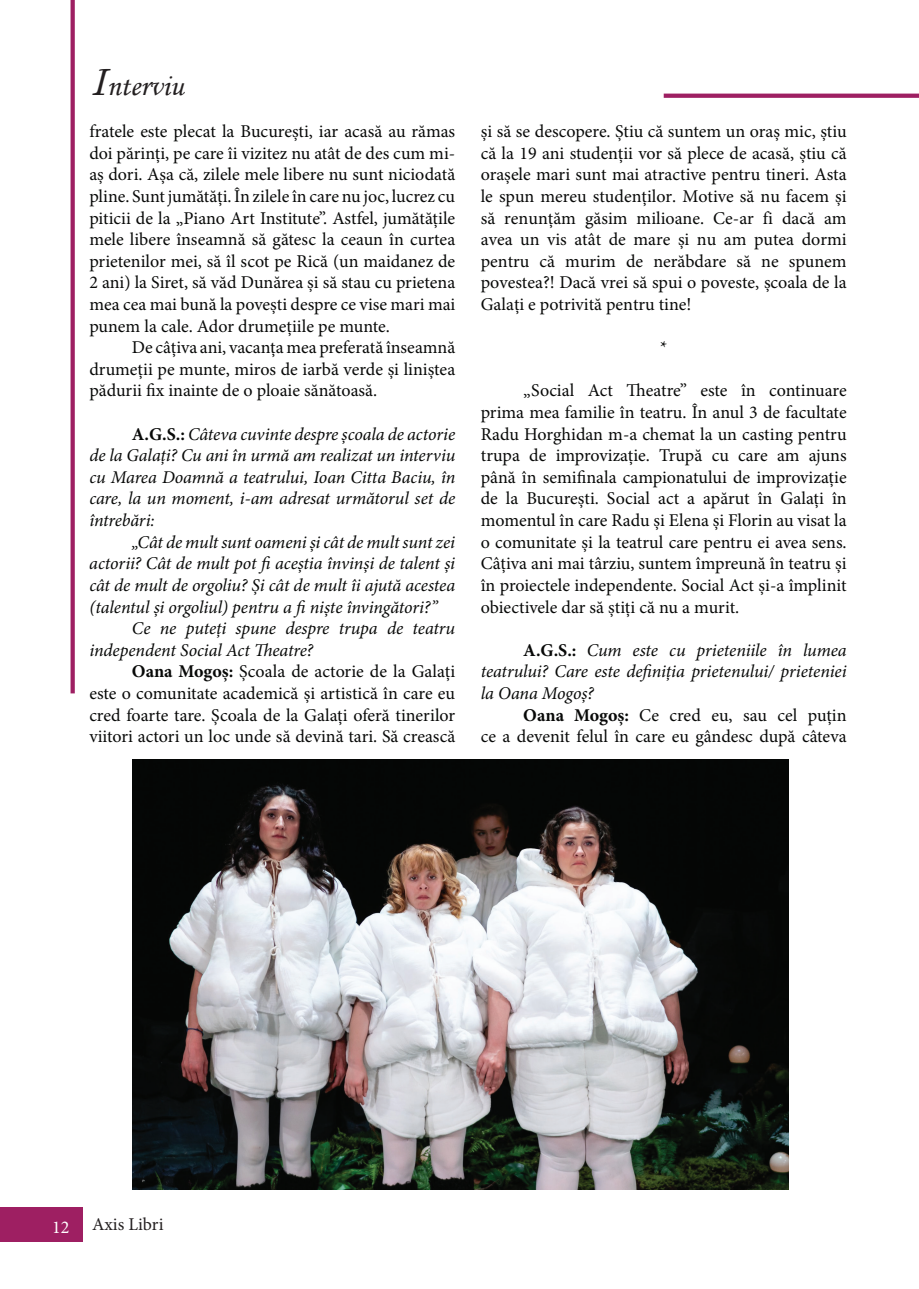
<style>
.page{position:relative;width:919px;height:1289px;background:#fff}
.page>*{position:absolute;margin:0;border:0;box-sizing:border-box;transform-origin:0 0}
.t1{font:30px "Monotype Corsiva";color:#231f20}
.t2{font:18px/21.6px "Minion Pro";color:#080908;text-align:justify}
.t3{font:italic 18px/21.6px "Minion Pro";letter-spacing:-.01em;color:#080908;text-align:justify}
.t4{font:18px "Minion Pro";letter-spacing:-.005em;color:#231f20}
.t5{font:18px "Minion Pro";color:#fff}
.s1{font-size:45px}
.s2{font-weight:700;font-style:normal}
.s3{font-weight:700}
</style>
<div class="page">
<div style="left:0;top:1207px;width:83px;height:35px;background:#9e1f62"></div>
<div style="left:70px;top:0;width:5px;height:693px;background:#9e1f62"></div>
<svg style="left:663px;top:94px;width:255px;height:4px"></svg>
<img style="left:133px;top:759px;width:655px;height:430px">
<h1 class="t1" style="left:90px;top:67px;width:95px"><span class="s1">I</span>nterviu</h1>
<p class="t2" style="left:89px;top:121px;width:367px">fratele este plecat la București, iar acasă au rămas doi părinți, pe care îi vizitez nu atât de des cum mi&shy;aș dori. Așa că, zilele mele libere nu sunt niciodată pline. Sunt jumătăți. În zilele în care nu joc, lucrez cu piticii de la „Piano Art Institute”. Astfel, jumătățile mele libere înseamnă să gătesc la ceaun în curtea prietenilor mei, să îl scot pe Rică (un maidanez de 2 ani) la Siret, să văd Dunărea și să stau cu prietena mea cea mai bună la povești despre ce vise mari mai punem la cale. Ador drumețiile pe munte.</p>
<p class="t2" style="left:89px;top:337px;width:367px;text-indent:43px">De câțiva ani, vacanța mea preferată înseamnă drumeții pe munte, miros de iarbă verde și liniștea pădurii fix inainte de o ploaie sănătoasă.</p>
<p class="t3" style="left:89px;top:423px;width:367px;text-indent:43px"><span class="s2">A.G.S.:</span> Câteva cuvinte despre școala de actorie de la Galați? Cu ani în urmă am realizat un interviu cu Marea Doamnă a teatrului, Ioan Citta Baciu, în care, la un moment, i-am adresat următorul set de întrebări:</p>
<p class="t3" style="left:132px;top:531px;width:325px">„Cât de mult sunt oameni şi cât de mult sunt zei</p>
<p class="t3" style="left:89px;top:552px;width:367px">actorii? Cât de mult pot fi aceştia învinşi de talent şi</p>
<p class="t3" style="left:89px;top:574px;width:367px">cât de mult de orgoliu? Şi cât de mult îi ajută acestea</p>
<p class="t3" style="left:89px;top:596px;width:350px">(talentul şi orgoliul) pentru a fi nişte învingători?”</p>
<p class="t3" style="left:132px;top:617px;width:325px">Ce ne puteți spune despre trupa de teatru</p>
<p class="t3" style="left:89px;top:639px;width:225px">independent Social Act Theatre?</p>
<p class="t2" style="left:132px;top:661px;width:325px"><span class="s3">Oana Mogoș:</span> Școala de actorie de la Galați</p>
<p class="t2" style="left:89px;top:682px;width:367px">este o comunitate academică și artistică în care eu</p>
<p class="t2" style="left:89px;top:704px;width:367px">cred foarte tare. Școala de la Galați oferă tinerilor</p>
<p class="t2" style="left:89px;top:725px;width:367px">viitori actori un loc unde să devină tari. Să crească</p>
<p class="t2" style="left:480px;top:121px;width:367px">și să se descopere. Știu că suntem un oraș mic, știu că la 19 ani studenții vor să plece de acasă, știu că orașele mari sunt mai atractive pentru tineri. Asta le spun mereu studenților. Motive să nu facem și să renunțăm găsim milioane. Ce-ar fi dacă am avea un vis atât de mare și nu am putea dormi pentru că murim de nerăbdare să ne spunem povestea?! Dacă vrei să spui o poveste, școala de la Galați e potrivită pentru tine!</p>
<p class="t2" style="left:660px;top:337px;width:9px">*</p>
<p class="t2" style="left:480px;top:380px;width:367px;text-indent:43px">„Social Act Theatre” este în continuare prima mea familie în teatru. În anul 3 de facultate Radu Horghidan m-a chemat la un casting pentru trupa de improvizație. Trupă cu care am ajuns până în semifinala campionatului de improvizație de la București. Social act a apărut în Galați în momentul în care Radu și Elena și Florin au visat la o comunitate și la teatrul care pentru ei avea sens.<br>Câțiva ani mai târziu, suntem împreună în teatru și în proiectele independente. Social Act și-a împlinit obiectivele dar să știți că nu a murit.</p>
<p class="t3" style="left:480px;top:639px;width:367px;text-indent:43px"><span class="s2">A.G.S.:</span> Cum este cu prieteniile în lumea teatrului? Care este definiția prietenului/ prieteniei la Oana Mogoș?</p>
<p class="t2" style="left:480px;top:704px;width:367px;text-align:right"><span class="s3">Oana Mogoș:</span> Ce cred eu, sau cel puțin<br>ce a devenit felul în care eu gândesc după câteva</p>
<p class="t5" style="left:52px;top:1215px;width:19px">12</p>
<p class="t4" style="left:92px;top:1211px;width:73px">Axis Libri</p>
</div>
